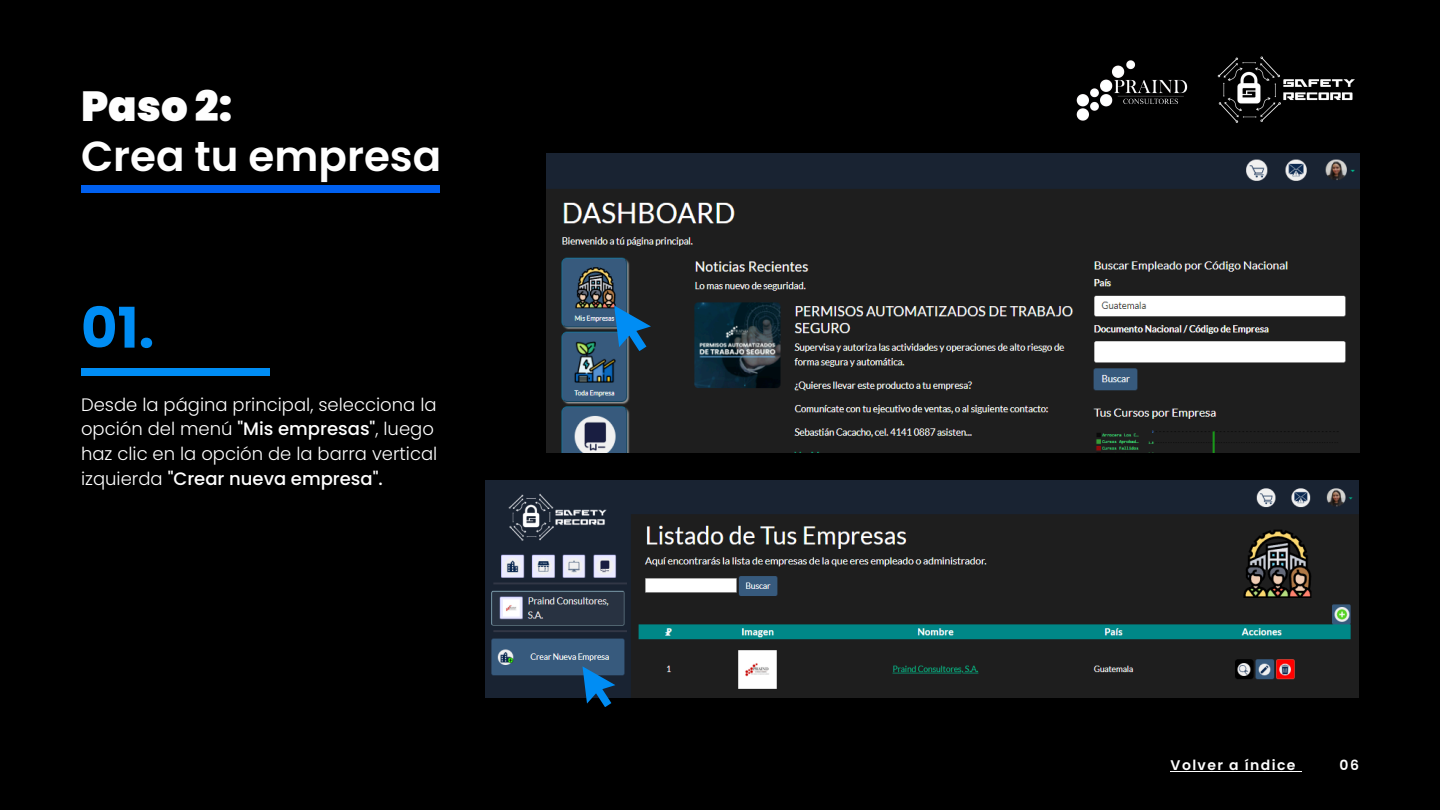
<style>
.page{position:relative;width:1440px;height:810px;background:#000}
.page>*{position:absolute;margin:0;border:0;box-sizing:border-box;transform-origin:0 0}
.t1{font:700 56px "Poppins";color:#008df4}
.t2{font:600 42px/50.2px "Poppins";color:#fefefe}
.t3{font:300 18px/24.8px "Poppins";color:#fefefe}
.t4{font:600 14px "Poppins";letter-spacing:.1em;color:#fefefe}
.s1{font-weight:900}
.s2{font-weight:500}
</style>
<div class="page">
<img style="left:547px;top:154px;width:812px;height:298px">
<svg style="left:614px;top:305px;width:37px;height:46px;background:#155b8e"></svg>
<img style="left:486px;top:481px;width:873px;height:216px">
<svg style="left:583px;top:666px;width:32px;height:41px"></svg>
<hr style="left:1171px;top:771px;width:126px;height:1px;background:#fefefe">
<div style="left:81px;top:368px;width:189px;height:7px;background:#008df4"></div>
<div style="left:81px;top:185px;width:358px;height:8px;background:#0060f0"></div>
<img style="left:1217px;top:56px;width:138px;height:67px">
<img style="left:1076px;top:60px;width:112px;height:61px">
<h3 class="t2" style="left:81px;top:81px;width:362px"><span class="s1">Paso 2:<br></span>Crea tu empresa</h3>
<p class="t1" style="left:81px;top:289px;width:75px">01.</p>
<p class="t3" style="left:81px;top:392px;width:358px">Desde la página principal, selecciona la opción del menú <span class="s2">"Mis empresas"</span>, luego haz clic en la opción de la barra vertical izquierda <span class="s2">"Crear nueva empresa".</span></p>
<p class="t4" style="left:1171px;top:756px;width:126px">Volver a índice</p>
<p class="t4" style="left:1340px;top:756px;width:21px">06</p>
</div>
